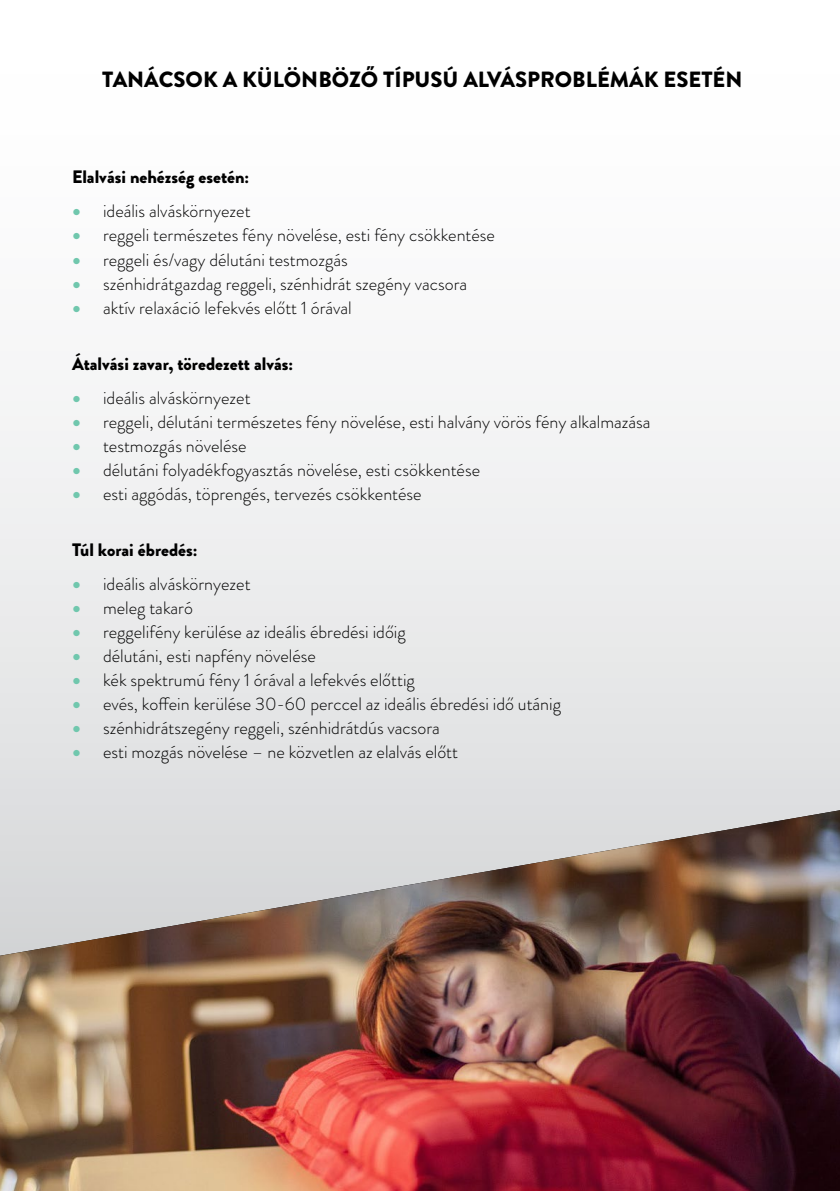
<style>
.page{position:relative;width:840px;height:1191px;background:#fff}
.page>*{position:absolute;margin:0;border:0;box-sizing:border-box;transform-origin:0 0}
.t1{font:900 22px "Brandon Grotesque";color:#000}
.t2{font:300 18px "Brandon Grotesque";color:#000}
.t3{font:900 18px "Brandon Grotesque";color:#000}
.s1{font-weight:900;font-size:22px;color:#70c7ad}
</style>
<div class="page">
<svg style="left:0;top:401px;width:839px;height:409px"></svg>
<img style="left:0;top:810px;width:839px;height:381px">
<p class="t1" style="left:102px;top:64px;width:641px">TANÁCSOK A KÜLÖNBÖZŐ TÍPUSÚ ALVÁSPROBLÉMÁK ESETÉN</p>
<p class="t3" style="left:72px;top:164px;width:179px">Elalvási nehézség esetén:</p>
<p class="t2" style="left:72px;top:199px;width:180px"><span class="s1">•</span> ideális alváskörnyezet</p>
<p class="t2" style="left:72px;top:223px;width:424px"><span class="s1">•</span> reggeli természetes fény növelése, esti fény csökkentése</p>
<p class="t2" style="left:72px;top:247px;width:277px"><span class="s1">•</span> reggeli és/vagy délutáni testmozgás</p>
<p class="t2" style="left:72px;top:271px;width:396px"><span class="s1">•</span> szénhidrátgazdag reggeli, szénhidrát szegény vacsora</p>
<p class="t2" style="left:72px;top:295px;width:281px"><span class="s1">•</span> aktív relaxáció lefekvés előtt 1 órával</p>
<p class="t3" style="left:72px;top:350px;width:222px">Átalvási zavar, töredezett alvás:</p>
<p class="t2" style="left:72px;top:385px;width:180px"><span class="s1">•</span> ideális alváskörnyezet</p>
<p class="t2" style="left:72px;top:409px;width:579px"><span class="s1">•</span> reggeli, délutáni természetes fény növelése, esti halvány vörös fény alkalmazása</p>
<p class="t2" style="left:72px;top:433px;width:176px"><span class="s1">•</span> testmozgás növelése</p>
<p class="t2" style="left:72px;top:457px;width:409px"><span class="s1">•</span> délutáni folyadékfogyasztás növelése, esti csökkentése</p>
<p class="t2" style="left:72px;top:481px;width:351px"><span class="s1">•</span> esti aggódás, töprengés, tervezés csökkentése</p>
<p class="t3" style="left:72px;top:536px;width:127px">Túl korai ébredés:</p>
<p class="t2" style="left:72px;top:571px;width:180px"><span class="s1">•</span> ideális alváskörnyezet</p>
<p class="t2" style="left:72px;top:595px;width:122px"><span class="s1">•</span> meleg takaró</p>
<p class="t2" style="left:72px;top:619px;width:335px"><span class="s1">•</span> reggelifény kerülése az ideális ébredési időig</p>
<p class="t2" style="left:72px;top:643px;width:245px"><span class="s1">•</span> délutáni, esti napfény növelése</p>
<p class="t2" style="left:72px;top:667px;width:344px"><span class="s1">•</span> kék spektrumú fény 1 órával a lefekvés előttig</p>
<p class="t2" style="left:72px;top:691px;width:490px"><span class="s1">•</span> evés, koffein kerülése 30-60 perccel az ideális ébredési idő utánig</p>
<p class="t2" style="left:72px;top:715px;width:369px"><span class="s1">•</span> szénhidrátszegény reggeli, szénhidrátdús vacsora</p>
<p class="t2" style="left:72px;top:739px;width:387px"><span class="s1">•</span> esti mozgás növelése – ne közvetlen az elalvás előtt</p>
</div>
